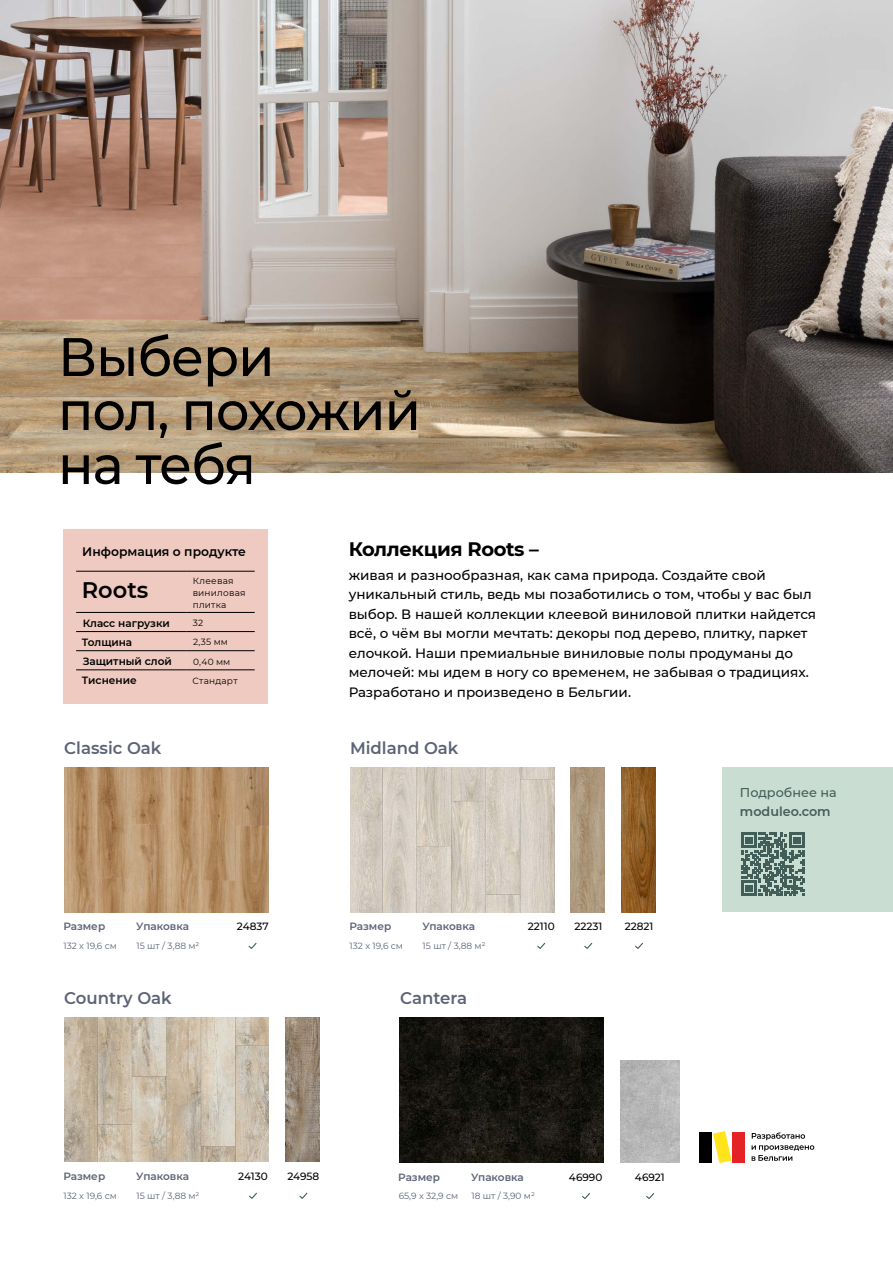
<style>
.page{position:relative;width:893px;height:1263px;background:#fff}
.page>*{position:absolute;margin:0;border:0;box-sizing:border-box;transform-origin:0 0}
.t1{font:500 54px "Montserrat";letter-spacing:-.02em;color:#000}
.Bold{font:600 22.5px "Montserrat";color:#000}
.body{font:700 19.5px "Montserrat";letter-spacing:-.02em;color:#000}
.t2{font:600 16.8px "Montserrat";color:#5c6376}
.body-2{font:500 13.5px/19.5px "Montserrat";color:#000}
.t3{font:500 12.75px/19.5px "Montserrat";color:#425e59}
.t4{font:600 12.3px "Montserrat";color:#000}
.Bold-2{font:600 10.5px "Montserrat";color:#5c6376}
.Sku_small_centered{font:500 10.5px "Montserrat";color:#000}
.Bold-3{font:600 10.5px "Montserrat";color:#000}
.Bold-4{font:9px "Montserrat";color:#5c6376}
.Regular{font:9px/12px "Montserrat";letter-spacing:.02em;color:#000}
.s1{font-weight:600}
</style>
<div class="page">
<img style="left:0;top:0;width:893px;height:472px">
<svg style="left:537px;top:943px;width:8px;height:6px"></svg>
<svg style="left:584px;top:943px;width:8px;height:6px"></svg>
<svg style="left:635px;top:943px;width:8px;height:6px"></svg>
<img style="left:350px;top:767px;width:204px;height:145px">
<img style="left:571px;top:767px;width:34px;height:145px">
<img style="left:621px;top:767px;width:34px;height:145px">
<img style="left:400px;top:1017px;width:204px;height:145px">
<svg style="left:582px;top:1193px;width:8px;height:6px"></svg>
<svg style="left:646px;top:1193px;width:8px;height:6px"></svg>
<img style="left:620px;top:1060px;width:60px;height:102px">
<svg style="left:249px;top:943px;width:8px;height:6px"></svg>
<img style="left:64px;top:767px;width:204px;height:145px">
<img style="left:64px;top:1017px;width:204px;height:145px">
<svg style="left:249px;top:1193px;width:8px;height:6px"></svg>
<svg style="left:299px;top:1193px;width:8px;height:6px"></svg>
<img style="left:285px;top:1017px;width:34px;height:145px">
<div style="left:63px;top:530px;width:205px;height:174px;background:#eecac1"></div>
<hr style="left:76px;top:631px;width:110px;height:1px;background:#000">
<hr style="left:186px;top:631px;width:69px;height:1px;background:#000">
<hr style="left:76px;top:650px;width:110px;height:1px;background:#000">
<hr style="left:186px;top:650px;width:69px;height:1px;background:#000">
<hr style="left:76px;top:670px;width:110px;height:1px;background:#000">
<hr style="left:186px;top:670px;width:69px;height:1px;background:#000">
<hr style="left:76px;top:571px;width:110px;height:1px;background:#000">
<hr style="left:186px;top:571px;width:69px;height:1px;background:#000">
<hr style="left:76px;top:612px;width:110px;height:1px;background:#000">
<hr style="left:186px;top:612px;width:69px;height:1px;background:#000">
<div style="left:699px;top:1132px;width:13px;height:30px;background:#000"></div>
<div style="left:733px;top:1132px;width:12px;height:30px;background:#e52325"></div>
<svg style="left:713px;top:1131px;width:19px;height:32px"></svg>
<svg style="left:752px;top:1132px;width:62px;height:29px"></svg>
<div style="left:723px;top:767px;width:170px;height:145px;background:#c9ddd2"></div>
<svg style="left:741px;top:832px;width:63px;height:64px"></svg>
<p class="t1" style="left:58px;top:319px;width:218px">Выбери</p>
<p class="t1" style="left:58px;top:373px;width:364px">пол, похожий</p>
<p class="t1" style="left:58px;top:427px;width:200px">на тебя</p>
<p class="t4" style="left:82px;top:543px;width:165px">Информация о продукте</p>
<p class="Bold" style="left:82px;top:574px;width:68px">Roots</p>
<p class="Regular" style="left:193px;top:575px;width:54px">Клеевая виниловая плитка</p>
<p class="Bold-3" style="left:83px;top:616px;width:89px">Класс нагрузки</p>
<p class="Regular" style="left:193px;top:617px;width:12px">32</p>
<p class="Bold-3" style="left:82px;top:635px;width:52px">Толщина</p>
<p class="Regular" style="left:193px;top:636px;width:37px">2,35 мм</p>
<p class="Bold-3" style="left:83px;top:654px;width:91px">Защитный слой</p>
<p class="Regular" style="left:193px;top:655px;width:39px">0,40 мм</p>
<p class="Bold-3" style="left:82px;top:673px;width:57px">Тиснение</p>
<p class="Regular" style="left:192px;top:674px;width:47px">Стандарт</p>
<p class="body" style="left:349px;top:535px;width:192px">Коллекция Roots –</p>
<p class="body-2" style="left:349px;top:564px;width:469px">живая и разнообразная, как сама природа. Создайте свой уникальный стиль, ведь мы позаботились о том, чтобы у вас был выбор. В нашей коллекции клеевой виниловой плитки найдется всё, о чём вы могли мечтать: декоры под дерево, плитку, паркет елочкой. Наши премиальные виниловые полы продуманы до мелочей: мы идем в ногу со временем, не забывая о традициях.<br>Разработано и произведено в Бельгии.</p>
<p class="t2" style="left:64px;top:736px;width:99px">Classic Oak</p>
<p class="t2" style="left:350px;top:736px;width:110px">Midland Oak</p>
<p class="t3" style="left:740px;top:782px;width:98px">Подробнее на <span class="s1">moduleo.com</span></p>
<p class="Bold-2" style="left:63px;top:919px;width:43px">Размер</p>
<p class="Bold-2" style="left:136px;top:919px;width:54px">Упаковка</p>
<p class="Sku_small_centered" style="left:237px;top:919px;width:33px">24837</p>
<p class="Bold-4" style="left:64px;top:939px;width:55px">132 x 19,6 см</p>
<p class="Bold-4" style="left:137px;top:939px;width:64px">15 шт / 3,88 м²</p>
<p class="Bold-2" style="left:350px;top:919px;width:43px">Размер</p>
<p class="Bold-2" style="left:422px;top:919px;width:54px">Упаковка</p>
<p class="Sku_small_centered" style="left:528px;top:919px;width:28px">22110</p>
<p class="Sku_small_centered" style="left:574px;top:919px;width:29px">22231</p>
<p class="Sku_small_centered" style="left:625px;top:919px;width:30px">22821</p>
<p class="Bold-4" style="left:350px;top:939px;width:55px">132 x 19,6 см</p>
<p class="Bold-4" style="left:423px;top:939px;width:64px">15 шт / 3,88 м²</p>
<p class="t2" style="left:64px;top:986px;width:109px">Country Oak</p>
<p class="t2" style="left:400px;top:986px;width:69px">Cantera</p>
<p class="Bold-2" style="left:63px;top:1169px;width:43px">Размер</p>
<p class="Bold-2" style="left:136px;top:1169px;width:54px">Упаковка</p>
<p class="Sku_small_centered" style="left:238px;top:1169px;width:31px">24130</p>
<p class="Sku_small_centered" style="left:287px;top:1169px;width:34px">24958</p>
<p class="Bold-4" style="left:64px;top:1189px;width:55px">132 x 19,6 см</p>
<p class="Bold-4" style="left:137px;top:1189px;width:64px">15 шт / 3,88 м²</p>
<p class="Bold-2" style="left:398px;top:1169px;width:43px">Размер</p>
<p class="Bold-2" style="left:471px;top:1169px;width:54px">Упаковка</p>
<p class="Sku_small_centered" style="left:569px;top:1169px;width:35px">46990</p>
<p class="Sku_small_centered" style="left:635px;top:1169px;width:31px">46921</p>
<p class="Bold-4" style="left:399px;top:1190px;width:61px">65,9 x 32,9 см</p>
<p class="Bold-4" style="left:471px;top:1190px;width:65px">18 шт / 3,90 м²</p>
</div>
